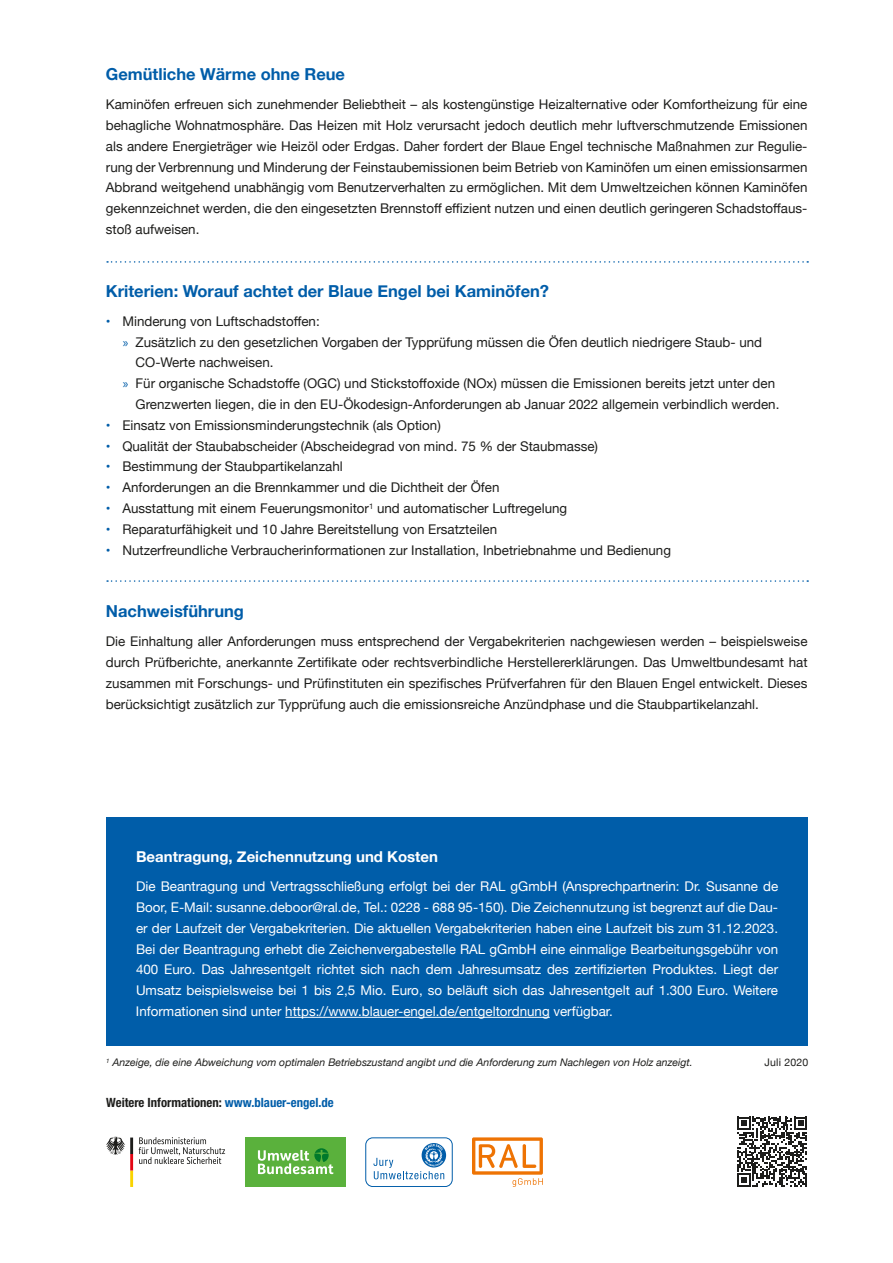
<style>
.page{position:relative;width:893px;height:1263px;background:#fff}
.page>*{position:absolute;margin:0;border:0;box-sizing:border-box;transform-origin:0 0}
.t1{font:700 16.5px "Helvetica Neue";color:#005da9}
.t2{font:700 15px "Helvetica Neue";color:#fff}
.t3{font:13.35px/20.9px "Helvetica Neue";color:#1d1d1b;text-align:justify}
.t4{font:13.35px/20.9px "Helvetica Neue";color:#fff;text-align:justify}
.t5{font:700 condensed 12.75px "Helvetica Neue LT";color:#1d1d1b}
.t6{font:italic 10.5px "Helvetica Neue";color:#1d1d1b}
.t7{font:10.5px "Helvetica Neue";letter-spacing:.02em;color:#1d1d1b}
.s1{color:#005da9}
.s2{font-family:"Myriad Pro";color:#005da9}
</style>
<div class="page">
<div style="left:106px;top:817px;width:702px;height:229px;background:#005da9"></div>
<hr style="left:285px;top:1017px;width:265px;height:1px;background:#fff">
<svg style="left:737px;top:1116px;width:70px;height:70px"></svg>
<div style="left:245px;top:1137px;width:101px;height:50px;background:#5ab13c"></div>
<svg style="left:258px;top:1148px;width:75px;height:26px"></svg>
<svg style="left:472px;top:1138px;width:71px;height:49px"></svg>
<div style="left:365px;top:1137px;width:88px;height:50px;border:1px solid #005da9;border-radius:7px"></div>
<svg style="left:373px;top:1143px;width:73px;height:36px"></svg>
<svg style="left:139px;top:1137px;width:86px;height:27px"></svg>
<svg style="left:106px;top:1137px;width:27px;height:50px"></svg>
<svg style="left:107px;top:261px;width:701px;height:2px"></svg>
<svg style="left:107px;top:580px;width:701px;height:2px"></svg>
<p class="t1" style="left:106px;top:61px;width:241px">Gemütliche Wärme ohne Reue</p>
<p class="t3" style="left:106px;top:95px;width:703px">Kaminöfen erfreuen sich zunehmender Beliebtheit – als kostengünstige Heizalternative oder Komfortheizung für eine behagliche Wohnatmosphäre. Das Heizen mit Holz verursacht jedoch deutlich mehr luftverschmutzende Emissionen als andere Energieträger wie Heizöl oder Erdgas. Daher fordert der Blaue Engel technische Maßnahmen zur Regulie&shy;rung der Verbrennung und Minderung der Feinstaubemissionen beim Betrieb von Kaminöfen um einen emissionsarmen Abbrand weitgehend unabhängig vom Benutzerverhalten zu ermöglichen. Mit dem Umweltzeichen können Kaminöfen gekennzeichnet werden, die den eingesetzten Brennstoff effizient nutzen und einen deutlich geringeren Schadstoffaus&shy;stoß aufweisen.</p>
<p class="t1" style="left:106px;top:278px;width:445px">Kriterien: Worauf achtet der Blaue Engel bei Kaminöfen?</p>
<p class="t3" style="left:106px;top:311px;width:215px"><span class="s1">•</span> Minderung von Luftschadstoffen:</p>
<p class="t3" style="left:123px;top:332px;width:641px"><span class="s2">»</span> Zusätzlich zu den gesetzlichen Vorgaben der Typprüfung müssen die Öfen deutlich niedrigere Staub- und</p>
<p class="t3" style="left:136px;top:353px;width:139px">CO-Werte nachweisen.</p>
<p class="t3" style="left:123px;top:374px;width:654px"><span class="s2">»</span> Für organische Schadstoffe (OGC) und Stickstoffoxide (NOx) müssen die Emissionen bereits jetzt unter den</p>
<p class="t3" style="left:136px;top:395px;width:645px">Grenzwerten liegen, die in den EU-Ökodesign-Anforderungen ab Januar 2022 allgemein verbindlich werden.</p>
<p class="t3" style="left:106px;top:415px;width:336px"><span class="s1">•</span> Einsatz von Emissionsminderungstechnik (als Option)</p>
<p class="t3" style="left:106px;top:436px;width:494px"><span class="s1">•</span> Qualität der Staubabscheider (Abscheidegrad von mind. 75 % der Staubmasse)</p>
<p class="t3" style="left:106px;top:457px;width:238px"><span class="s1">•</span> Bestimmung der Staubpartikelanzahl</p>
<p class="t3" style="left:106px;top:478px;width:395px"><span class="s1">•</span> Anforderungen an die Brennkammer und die Dichtheit der Öfen</p>
<p class="t3" style="left:106px;top:499px;width:463px"><span class="s1">•</span> Ausstattung mit einem Feuerungsmonitor<sup>1</sup> und automatischer Luftregelung</p>
<p class="t3" style="left:106px;top:519px;width:393px"><span class="s1">•</span> Reparaturfähigkeit und 10 Jahre Bereitstellung von Ersatzteilen</p>
<p class="t3" style="left:106px;top:540px;width:567px"><span class="s1">•</span> Nutzerfreundliche Verbraucherinformationen zur Installation, Inbetriebnahme und Bedienung</p>
<p class="t1" style="left:106px;top:598px;width:140px">Nachweisführung</p>
<p class="t3" style="left:106px;top:632px;width:703px">Die Einhaltung aller Anforderungen muss entsprechend der Vergabekriterien nachgewiesen werden – beispielsweise durch Prüfberichte, anerkannte Zertifikate oder rechtsverbindliche Herstellererklärungen. Das Umweltbundesamt hat zusammen mit Forschungs- und Prüfinstituten ein spezifisches Prüfverfahren für den Blauen Engel entwickelt. Dieses berücksichtigt zusätzlich zur Typprüfung auch die emissionsreiche Anzündphase und die Staubpartikelanzahl.</p>
<p class="t2" style="left:136px;top:845px;width:304px">Beantragung, Zeichennutzung und Kosten</p>
<p class="t4" style="left:136px;top:877px;width:644px">Die Beantragung und Vertragsschließung erfolgt bei der RAL gGmbH (Ansprechpartnerin: Dr. Susanne de Boor, E-Mail: susanne.deboor@ral.de, Tel.: 0228 - 688 95-150). Die Zeichennutzung ist begrenzt auf die Dau&shy;er der Laufzeit der Vergabekriterien. Die aktuellen Vergabekriterien haben eine Laufzeit bis zum 31.12.2023.<br>Bei der Beantragung erhebt die Zeichenvergabestelle RAL gGmbH eine einmalige Bearbeitungsgebühr von 400 Euro. Das Jahresentgelt richtet sich nach dem Jahresumsatz des zertifizierten Produktes. Liegt der Umsatz beispielsweise bei 1 bis 2,5 Mio. Euro, so beläuft sich das Jahresentgelt auf 1.300 Euro. Weitere Informationen sind unter https://www.blauer-engel.de/entgeltordnung verfügbar.</p>
<p class="t6" style="left:106px;top:1055px;width:588px"><sup>1</sup> Anzeige, die eine Abweichung vom optimalen Betriebszustand angibt und die Anforderung zum Nachlegen von Holz anzeigt.</p>
<p class="t5" style="left:106px;top:1095px;width:229px">Weitere Informationen: <span class="s1">www.blauer-engel.de</span></p>
<p class="t7" style="left:765px;top:1055px;width:45px">Juli 2020</p>
</div>
